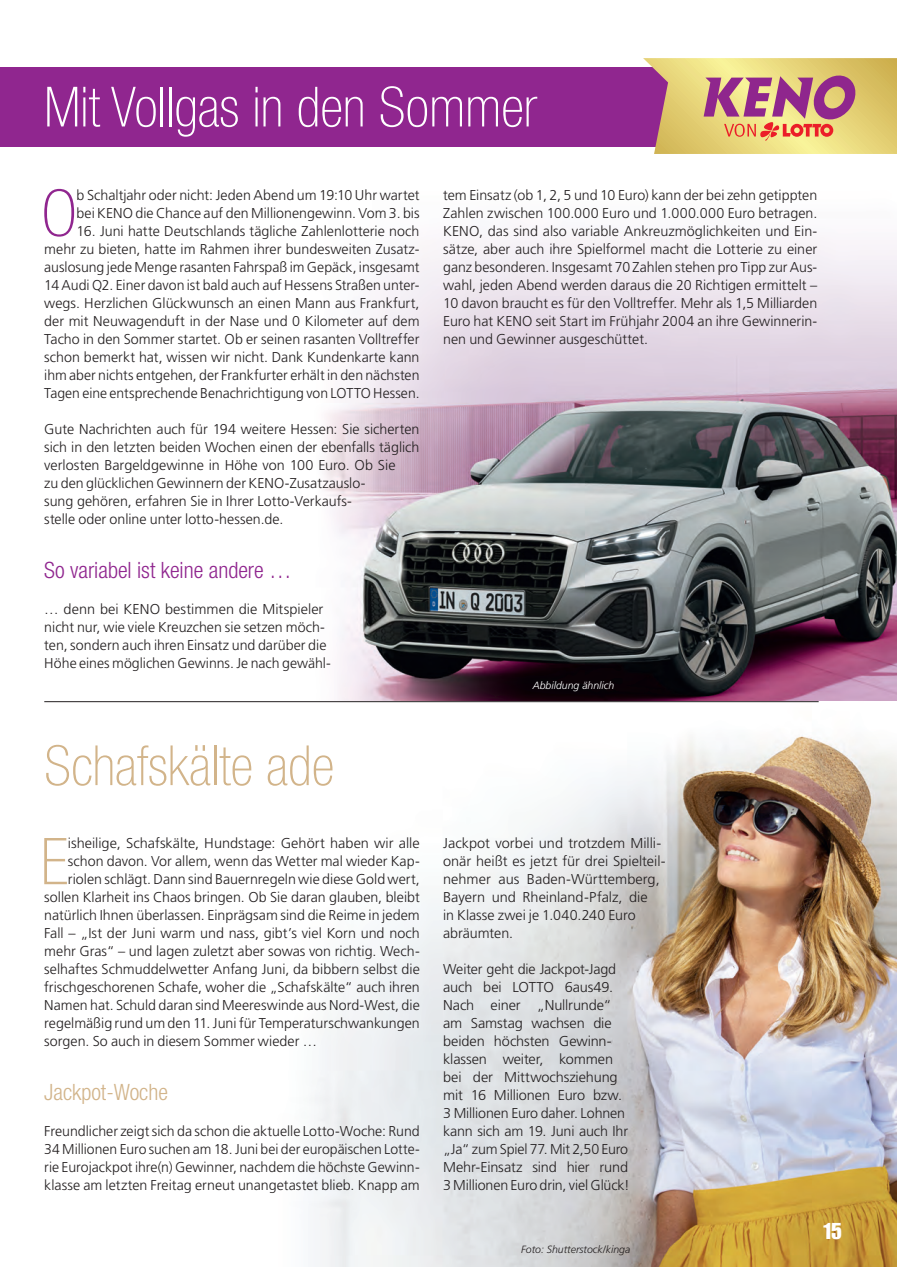
<style>
.page{position:relative;width:897px;height:1267px;background:#fff}
.page>*{position:absolute;margin:0;border:0;box-sizing:border-box;transform-origin:0 0}
.Fließtext__Initial{font:100 condensed 64.65px "Helvetica Neue LT Std";color:#90268f}
.Fließtext__Initial-2{font:100 condensed 64.65px "Helvetica Neue LT Std";color:#d2b48a}
.Headline_37pt{font:100 condensed 55.5px "Helvetica Neue LT Std";color:#fff}
.Headline_37pt-2{font:100 condensed 55.5px "Helvetica Neue LT Std";color:#d2b48a}
.Zwischenüberschrift{font:300 condensed 22.5px "Helvetica Neue LT Std";color:#90268f}
.Zwischenüberschrift-2{font:300 condensed 22.5px "Helvetica Neue LT Std";color:#d2b48a}
.Seitenzahl_ungerade{font:22.5px "Impact LT Std";color:#fff}
.Fließtext{font:300 14.25px/18px "Frutiger LT Std";color:#231f20}
.Fließtext__Initial-3{font:300 14.25px/18px "Frutiger LT Std";color:#231f20}
.Fotonachweis{font:italic 300 10.5px "Frutiger LT Std";color:#231f20}
.Fotonachweis-2{font:italic 300 10.5px "Frutiger LT Std";color:#fff}
</style>
<div class="page">
<img style="left:216px;top:146px;width:680px;height:555px">
<div style="left:0;top:67px;width:678px;height:79px;background:#90268f"></div>
<img style="left:260px;top:701px;width:636px;height:565px">
<hr style="left:44px;top:701px;width:774px;height:1px;background:#231f20">
<svg style="left:643px;top:58px;width:253px;height:96px;background:#d5ac7c"></svg>
<p class="Headline_37pt" style="left:44px;top:76px;width:494px">Mit Vollgas in den Sommer</p>
<p class="Fließtext__Initial" style="left:42px;top:177px;width:36px">O</p>
<p class="Fließtext__Initial-3" style="left:77px;top:186px;width:344px">b Schaltjahr oder nicht: Jeden Abend um 19:10 Uhr wartet bei KENO die Chance auf den Millionengewinn. Vom 3. bis</p>
<p class="Fließtext__Initial-3" style="left:44px;top:222px;width:377px;text-align:justify;text-indent:32px">16. Juni hatte Deutschlands tägliche Zahlenlotterie noch mehr zu bieten, hatte im Rahmen ihrer bundesweiten Zusatz&shy;auslosung jede Menge rasanten Fahrspaß im Gepäck, insgesamt 14 Audi Q2. Einer davon ist bald auch auf Hessens Straßen unter&shy;wegs. Herzlichen Glückwunsch an einen Mann aus Frankfurt, der mit Neuwagenduft in der Nase und 0 Kilometer auf dem Tacho in den Sommer startet. Ob er seinen rasanten Volltreffer schon bemerkt hat, wissen wir nicht. Dank Kundenkarte kann ihm aber nichts entgehen, der Frankfurter erhält in den nächsten Tagen eine entsprechende Benachrichtigung von LOTTO Hessen.</p>
<p class="Fließtext" style="left:44px;top:420px;width:377px">Gute Nachrichten auch für 194 weitere Hessen: Sie sicherten sich in den letzten beiden Wochen einen der ebenfalls täglich verlosten Bargeldgewinne in Höhe von 100 Euro. Ob Sie<br>zu den glücklichen Gewinnern der KENO-Zusatzauslo-<br>sung gehören, erfahren Sie in Ihrer Lotto-Verkaufs-<br>stelle oder online unter lotto-hessen.de.</p>
<p class="Zwischenüberschrift" style="left:44px;top:557px;width:249px">So variabel ist keine andere …</p>
<p class="Fließtext" style="left:44px;top:600px;width:288px">… denn bei KENO bestimmen die Mitspieler nicht nur, wie viele Kreuzchen sie setzen möch&shy;ten, sondern auch ihren Einsatz und darüber die Höhe eines möglichen Gewinns. Je nach gewähl-</p>
<p class="Headline_37pt-2" style="left:44px;top:734px;width:291px">Schafskälte ade</p>
<p class="Fließtext__Initial-2" style="left:40px;top:825px;width:29px">E</p>
<p class="Fließtext__Initial-3" style="left:68px;top:834px;width:353px">isheilige, Schafskälte, Hundstage: Gehört haben wir alle</p>
<p class="Fließtext__Initial-3" style="left:68px;top:852px;width:353px">schon davon. Vor allem, wenn das Wetter mal wieder Kap-</p>
<p class="Fließtext__Initial-3" style="left:68px;top:870px;width:353px">riolen schlägt. Dann sind Bauernregeln wie diese Gold wert,</p>
<p class="Fließtext__Initial-3" style="left:44px;top:888px;width:377px">sollen Klarheit ins Chaos bringen. Ob Sie daran glauben, bleibt</p>
<p class="Fließtext__Initial-3" style="left:44px;top:906px;width:377px">natürlich Ihnen überlassen. Einprägsam sind die Reime in jedem</p>
<p class="Fließtext__Initial-3" style="left:44px;top:924px;width:377px">Fall – „Ist der Juni warm und nass, gibt’s viel Korn und noch</p>
<p class="Fließtext__Initial-3" style="left:44px;top:942px;width:377px">mehr Gras“ – und lagen zuletzt aber sowas von richtig. Wech-</p>
<p class="Fließtext__Initial-3" style="left:44px;top:960px;width:377px">selhaftes Schmuddelwetter Anfang Juni, da bibbern selbst die</p>
<p class="Fließtext__Initial-3" style="left:44px;top:978px;width:377px">frischgeschorenen Schafe, woher die „Schafskälte“ auch ihren</p>
<p class="Fließtext__Initial-3" style="left:44px;top:996px;width:377px">Namen hat. Schuld daran sind Meereswinde aus Nord-West, die</p>
<p class="Fließtext__Initial-3" style="left:44px;top:1014px;width:377px">regelmäßig rund um den 11. Juni für Temperaturschwankungen</p>
<p class="Fließtext__Initial-3" style="left:44px;top:1032px;width:274px">sorgen. So auch in diesem Sommer wieder …</p>
<p class="Zwischenüberschrift-2" style="left:44px;top:1079px;width:125px">Jackpot-Woche</p>
<p class="Fließtext" style="left:44px;top:1122px;width:377px;text-align:justify">Freundlicher zeigt sich da schon die aktuelle Lotto-Woche: Rund 34 Millionen Euro suchen am 18. Juni bei der europäischen Lotte&shy;rie Eurojackpot ihre(n) Gewinner, nachdem die höchste Gewinn&shy;klasse am letzten Freitag erneut unangetastet blieb. Knapp am</p>
<p class="Fließtext" style="left:443px;top:186px;width:375px;text-align:justify">tem Einsatz (ob 1, 2, 5 und 10 Euro) kann der bei zehn getippten Zahlen zwischen 100.000 Euro und 1.000.000 Euro betragen.<br>KENO, das sind also variable Ankreuzmöglichkeiten und Ein&shy;sätze, aber auch ihre Spielformel macht die Lotterie zu einer ganz besonderen. Insgesamt 70 Zahlen stehen pro Tipp zur Aus&shy;wahl, jeden Abend werden daraus die 20 Richtigen ermittelt – 10 davon braucht es für den Volltreffer. Mehr als 1,5 Milliarden Euro hat KENO seit Start im Frühjahr 2004 an ihre Gewinnerin&shy;nen und Gewinner ausgeschüttet.</p>
<p class="Fotonachweis-2" style="left:532px;top:679px;width:83px">Abbildung ähnlich</p>
<p class="Fließtext" style="left:443px;top:834px;width:224px">Jackpot vorbei und trotzdem Milli&shy;onär heißt es jetzt für drei Spielteil&shy;nehmer aus Baden-Württemberg,<br>Bayern und Rheinland-Pfalz, die<br>in Klasse zwei je 1.040.240 Euro abräumten.</p>
<p class="Fließtext" style="left:443px;top:960px;width:188px">Weiter geht die Jackpot-Jagd auch bei LOTTO 6aus49.<br>Nach einer „Nullrunde“ am Samstag wachsen die beiden höchsten Gewinn&shy;klassen weiter, kommen bei der Mittwochsziehung mit 16 Millionen Euro bzw.<br>3 Millionen Euro daher. Lohnen kann sich am 19. Juni auch Ihr „Ja“ zum Spiel 77. Mit 2,50 Euro<br>Mehr-Einsatz sind hier rund<br>3 Millionen Euro drin, viel Glück!</p>
<p class="Fotonachweis" style="left:521px;top:1242px;width:111px">Foto: Shutterstock/kinga</p>
<p class="Seitenzahl_ungerade" style="left:822px;top:1218px;width:21px">15</p>
</div>
